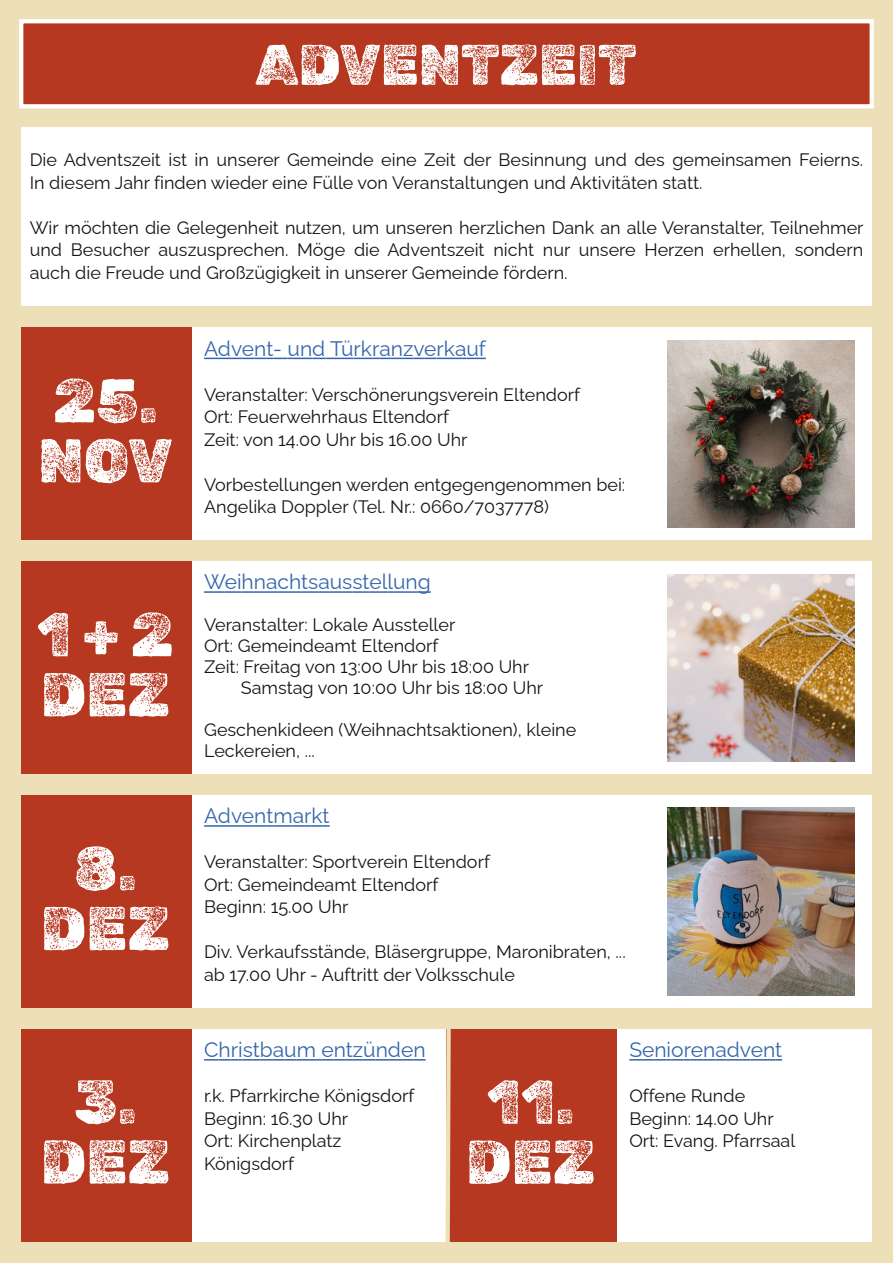
<style>
.page{position:relative;width:893px;height:1263px;background:#ede0b8}
.page>*{position:absolute;margin:0;border:0;box-sizing:border-box;transform-origin:0 0}
.t1{font:61.5px/60px "Rubik Dirt";color:#fff;text-align:center}
.t2{font:57px "Rubik Dirt";color:#fff}
.t3{font:21px "Raleway";color:#3465aa}
.t4{font:18px/22.5px "Raleway";color:#161413}
</style>
<div class="page">
<div style="left:21px;top:1029px;width:851px;height:213px;background:#fff"></div>
<div style="left:21px;top:327px;width:851px;height:213px;background:#fff"></div>
<div style="left:21px;top:561px;width:851px;height:213px;background:#fff"></div>
<div style="left:21px;top:795px;width:851px;height:213px;background:#fff"></div>
<div style="left:21px;top:128px;width:851px;height:178px;background:#fff"></div>
<div style="left:21px;top:327px;width:170px;height:213px;background:#b73820"></div>
<div style="left:21px;top:561px;width:170px;height:213px;background:#b73820"></div>
<div style="left:21px;top:795px;width:170px;height:213px;background:#b73820"></div>
<div style="left:21px;top:1029px;width:170px;height:213px;background:#b73820"></div>
<div style="left:446px;top:1029px;width:171px;height:213px;background:#b73820"></div>
<svg style="left:445px;top:1029px;width:6px;height:213px"></svg>
<div style="left:21px;top:21px;width:851px;height:85px;background:#b73820"></div>
<div style="left:19px;top:19px;width:855px;height:89px;border:4px solid #fff"></div>
<img style="left:668px;top:340px;width:187px;height:187px">
<svg style="left:204px;top:358px;width:282px;height:1px"></svg>
<img style="left:668px;top:574px;width:187px;height:187px">
<hr style="left:204px;top:591px;width:21px;height:2px;background:#3465aa">
<svg style="left:225px;top:591px;width:206px;height:2px"></svg>
<img style="left:668px;top:808px;width:186px;height:187px">
<svg style="left:204px;top:825px;width:69px;height:2px"></svg>
<hr style="left:273px;top:825px;width:20px;height:2px;background:#3465aa">
<svg style="left:293px;top:825px;width:37px;height:2px"></svg>
<svg style="left:204px;top:1059px;width:222px;height:1px"></svg>
<svg style="left:629px;top:1059px;width:153px;height:1px"></svg>
<h2 class="t2" style="left:256px;top:31px;width:382px">ADVENTZEIT</h2>
<p class="t4" style="left:30px;top:149px;width:835px">Die Adventszeit ist in unserer Gemeinde eine Zeit der Besinnung und des gemeinsamen Feierns.<br>In diesem Jahr finden wieder eine Fülle von Veranstaltungen und Aktivitäten statt.</p>
<p class="t4" style="left:30px;top:216px;width:835px;text-align:justify">Wir möchten die Gelegenheit nutzen, um unseren herzlichen Dank an alle Veranstalter, Teilnehmer und Besucher auszusprechen. Möge die Adventszeit nicht nur unsere Herzen erhellen, sondern auch die Freude und Großzügigkeit in unserer Gemeinde fördern.</p>
<h1 class="t1" style="left:38px;top:371px;width:136px;text-align:left">25.<br>NOV</h1>
<h1 class="t1" style="left:37px;top:605px;width:138px;text-align:left">1+2<br>DEZ</h1>
<h1 class="t1" style="left:41px;top:839px;width:131px">8.<br>DEZ</h1>
<p class="t3" style="left:204px;top:336px;width:283px">Advent- und Türkranzverkauf</p>
<p class="t4" style="left:204px;top:383px;width:377px">Veranstalter: Verschönerungsverein Eltendorf<br>Ort: Feuerwehrhaus Eltendorf<br>Zeit: von 14.00 Uhr bis 16.00 Uhr</p>
<p class="t4" style="left:204px;top:473px;width:423px">Vorbestellungen werden entgegengenommen bei:<br>Angelika Doppler (Tel. Nr.: 0660/7037778)</p>
<p class="t3" style="left:204px;top:570px;width:228px">Weihnachtsausstellung</p>
<p class="t4" style="left:204px;top:614px;width:253px">Veranstalter: Lokale Aussteller</p>
<p class="t4" style="left:204px;top:635px;width:236px">Ort: Gemeindeamt Eltendorf</p>
<p class="t4" style="left:204px;top:656px;width:326px">Zeit: Freitag von 13:00 Uhr bis 18:00 Uhr</p>
<p class="t4" style="left:241px;top:677px;width:304px">Samstag von 10:00 Uhr bis 18:00 Uhr</p>
<p class="t4" style="left:204px;top:720px;width:374px;line-height:21px">Geschenkideen (Weihnachtsaktionen), kleine<br>Leckereien, ...</p>
<p class="t3" style="left:204px;top:803px;width:127px">Adventmarkt</p>
<p class="t4" style="left:204px;top:851px;width:287px">Veranstalter: Sportverein Eltendorf<br>Ort: Gemeindeamt Eltendorf<br>Beginn: 15.00 Uhr</p>
<p class="t4" style="left:204px;top:941px;width:423px">Div. Verkaufsstände, Bläsergruppe, Maronibraten, ... ab 17.00 Uhr - Auftritt der Volksschule</p>
<p class="t3" style="left:204px;top:1037px;width:223px">Christbaum entzünden</p>
<p class="t4" style="left:204px;top:1084px;width:212px">r.k. Pfarrkirche Königsdorf<br>Beginn: 16.30 Uhr<br>Ort: Kirchenplatz<br>Königsdorf</p>
<h1 class="t1" style="left:41px;top:1072px;width:131px">3.<br>DEZ</h1>
<h1 class="t1" style="left:466px;top:1072px;width:131px">11.<br>DEZ</h1>
<p class="t3" style="left:629px;top:1037px;width:154px">Seniorenadvent</p>
<p class="t4" style="left:629px;top:1084px;width:167px">Offene Runde<br>Beginn: 14.00 Uhr<br>Ort: Evang. Pfarrsaal</p>
</div>
